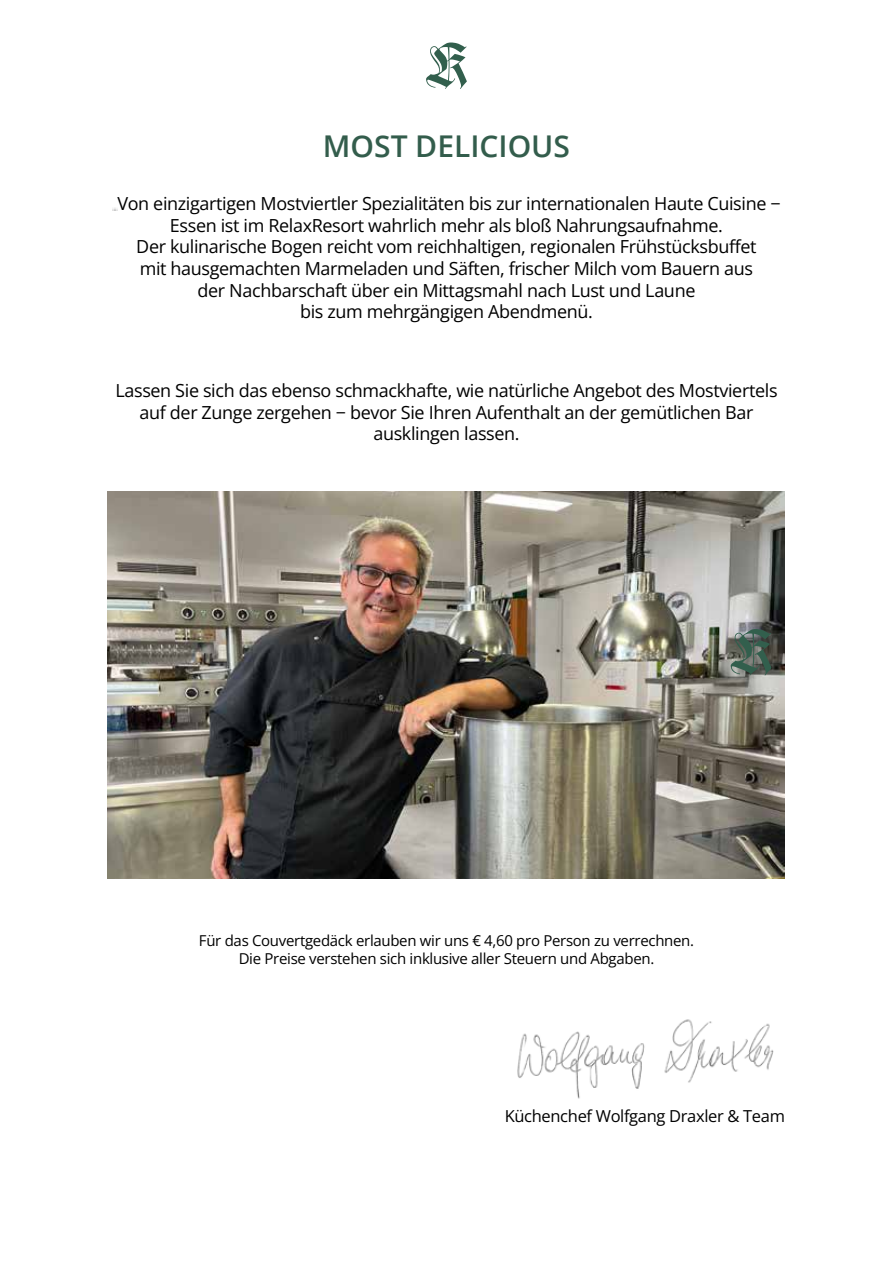
<style>
.page{position:relative;width:893px;height:1263px;background:#fff}
.page>*{position:absolute;margin:0;border:0;box-sizing:border-box;transform-origin:0 0}
.t1{font:600 30px "Open Sans";color:#335d4c}
.t2{font:18px/21.6px "Open Sans";letter-spacing:-.02em;color:#000;text-align:center}
.t3{font:16.5px "Open Sans";letter-spacing:-.02em;color:#000}
.t4{font:15px/18px "Open Sans";letter-spacing:-.02em;color:#000;text-align:center}
</style>
<div class="page">
<img style="left:108px;top:491px;width:677px;height:387px">
<img style="left:517px;top:1019px;width:256px;height:80px">
<svg style="left:426px;top:42px;width:41px;height:47px"></svg>
<svg style="left:731px;top:629px;width:40px;height:46px;background:#57695f"></svg>
<h1 class="t1" style="left:323px;top:126px;width:249px">MOST DELICIOUS</h1>
<p class="t2" style="left:117px;top:192px;width:665px">Von einzigartigen Mostviertler Spezialitäten bis zur internationalen Haute Cuisine − Essen ist im RelaxResort wahrlich mehr als bloß Nahrungsaufnahme.<br>Der kulinarische Bogen reicht vom reichhaltigen, regionalen Frühstücksbuffet<br>mit hausgemachten Marmeladen und Säften, frischer Milch vom Bauern aus<br>der Nachbarschaft über ein Mittagsmahl nach Lust und Laune<br>bis zum mehrgängigen Abendmenü.</p>
<p class="t2" style="left:115px;top:379px;width:664px">Lassen Sie sich das ebenso schmackhafte, wie natürliche Angebot des Mostviertels auf der Zunge zergehen − bevor Sie Ihren Aufenthalt an der gemütlichen Bar ausklingen lassen.</p>
<p class="t4" style="left:199px;top:931px;width:497px">Für das Couvertgedäck erlauben wir uns € 4,60 pro Person zu verrechnen.<br>Die Preise verstehen sich inklusive aller Steuern und Abgaben.</p>
<p class="t3" style="left:505px;top:1104px;width:282px">Küchenchef Wolfgang Draxler &amp; Team</p>
</div>
